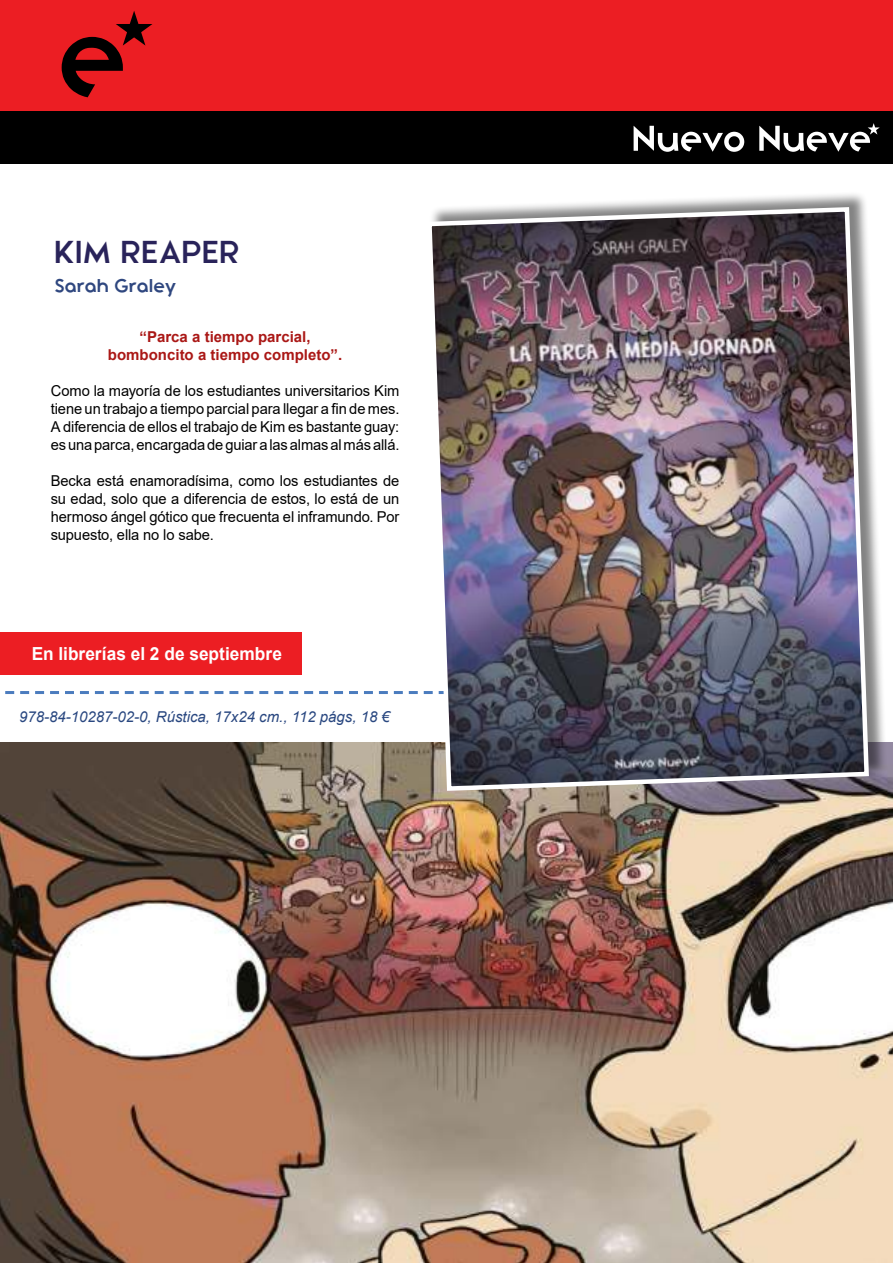
<style>
.page{position:relative;width:893px;height:1263px;background:#fff}
.page>*{position:absolute;margin:0;border:0;box-sizing:border-box;transform-origin:0 0}
.t1{font:900 31.5px "Zeronero";letter-spacing:-.005em;color:#29235a}
.t2{font:700 18px "Arial";color:#fff;scale:.96 1}
.t3{font:900 18px "Zeronero";color:#2f477f}
.t4{font:15px/18px "Arial";letter-spacing:-.01em;color:#000;text-align:justify}
.t5{font:700 15px/18px "Arial";color:#aa1816;text-align:center}
.t6{font:italic 15px "Arial";color:#294780}
</style>
<div class="page">
<img style="left:0;top:742px;width:892px;height:521px">
<svg style="left:5px;top:691px;width:420px;height:3px"></svg>
<div style="left:0;top:632px;width:302px;height:43px;background:#ec1e23"></div>
<div style="left:429px;top:192px;width:459px;height:600px;background:#000;opacity:.49"></div>
<img style="left:425px;top:205px;width:446px;height:588px">
<div style="left:0;top:0;width:893px;height:123px;background:#ec1e23"></div>
<div style="left:0;top:111px;width:893px;height:53px;background:#000"></div>
<svg style="left:62px;top:11px;width:90px;height:86px"></svg>
<svg style="left:634px;top:126px;width:110px;height:26px"></svg>
<svg style="left:759px;top:123px;width:121px;height:29px"></svg>
<h1 class="t1" style="left:54px;top:240px;width:187px">KIM REAPER</h1>
<p class="t3" style="left:54px;top:279px;width:124px">Sarah Graley</p>
<p class="t5" style="left:108px;top:329px;width:236px">“Parca a tiempo parcial, bomboncito a tiempo completo”.</p>
<p class="t4" style="left:51px;top:383px;width:350px">Como la mayoría de los estudiantes universitarios Kim tiene un trabajo a tiempo parcial para llegar a fin de mes.<br>A diferencia de ellos el trabajo de Kim es bastante guay: es una parca, encargada de guiar a las almas al más allá.</p>
<p class="t4" style="left:51px;top:473px;width:350px">Becka está enamoradísima, como los estudiantes de su edad, solo que a diferencia de estos, lo está de un hermoso ángel gótico que frecuenta el inframundo. Por supuesto, ella no lo sabe.</p>
<p class="t2" style="left:32px;top:647px;width:262px">En librerías el 2 de septiembre</p>
<p class="t6" style="left:19px;top:711px;width:372px">978-84-10287-02-0, Rústica, 17x24 cm., 112 págs, 18 €</p>
</div>
